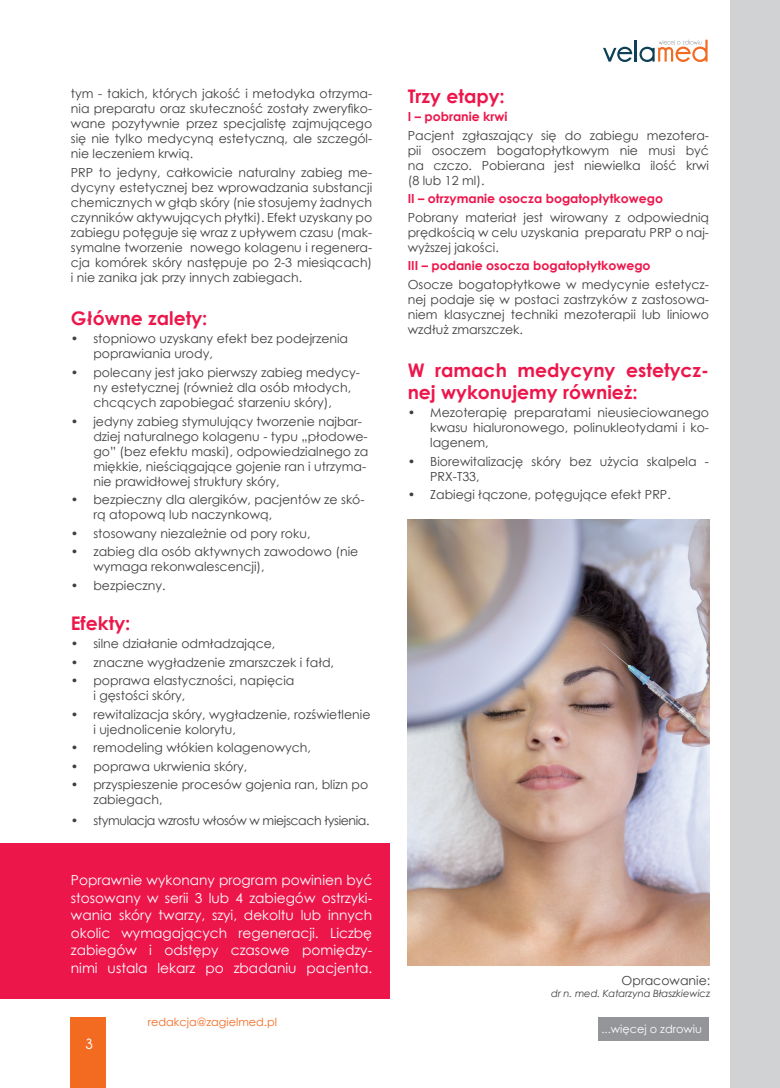
<style>
.page{position:relative;width:780px;height:1088px;background:#fff}
.page>*{position:absolute;margin:0;border:0;box-sizing:border-box;transform-origin:0 0}
.t1{font:700 18.75px/21.2px "Century Gothic";color:#ed164b}
.t2{font:700 15px "Champagne&Limousines";color:#fff}
.t3{font:13.75px/17.5px "Century Gothic";color:#fff;text-align:justify}
.t4{font:12.5px/15px "Century Gothic";color:#3e3e3f}
.t5{font:700 12.5px "Century Gothic";color:#ed164b}
.t6{font:12.5px "Century Gothic";letter-spacing:-.03em;color:#3e3e3f}
.t7{font:11.25px "Century Gothic";color:#f36a21}
.t8{font:11.25px "Century Gothic";color:#fff}
.t9{font:italic 10px "Century Gothic";letter-spacing:-.01em;color:#3e3e3f}
</style>
<div class="page">
<svg style="left:603px;top:47px;width:29px;height:15px"></svg>
<hr style="left:634px;top:40px;width:2px;height:22px;background:#0e4058">
<svg style="left:639px;top:40px;width:68px;height:22px"></svg>
<div style="left:70px;top:1017px;width:36px;height:71px;background:#f36a21"></div>
<div style="left:598px;top:1017px;width:111px;height:23px;background:#939598"></div>
<div style="left:730px;top:0;width:50px;height:1087px;background:#d1d2d4"></div>
<div style="left:0;top:843px;width:390px;height:156px;background:#ed164b"></div>
<img style="left:407px;top:519px;width:302px;height:446px">
<p class="t4" style="left:71px;top:86px;width:303px;text-align:justify">tym - takich, których jakość i metodyka otrzyma&shy;nia preparatu oraz skuteczność zostały zweryfiko&shy;wane pozytywnie przez specjalistę zajmującego się nie tylko medycyną estetyczną, ale szczegól&shy;nie leczeniem krwią.</p>
<p class="t4" style="left:71px;top:164px;width:303px;text-align:justify">PRP to jedyny, całkowicie naturalny zabieg me&shy;dycyny estetycznej bez wprowadzania substancji chemicznych w głąb skóry (nie stosujemy żadnych czynników aktywujących płytki). Efekt uzyskany po zabiegu potęguje się wraz z upływem czasu (mak&shy;symalne tworzenie nowego kolagenu i regenera&shy;cja komórek skóry następuje po 2-3 miesiącach) i nie zanika jak przy innych zabiegach.</p>
<h1 class="t1" style="left:71px;top:307px;width:138px">Główne zalety:</h1>
<p class="t4" style="left:93px;top:331px;width:256px;text-indent:-22px">• stopniowo uzyskany efekt bez podejrzenia poprawiania urody,</p>
<p class="t4" style="left:93px;top:365px;width:268px;text-indent:-22px">• polecany jest jako pierwszy zabieg medycy&shy;ny estetycznej (również dla osób młodych, chcących zapobiegać starzeniu skóry),</p>
<p class="t4" style="left:93px;top:413px;width:276px;text-indent:-22px">• jedyny zabieg stymulujący tworzenie najbar&shy;dziej naturalnego kolagenu - typu „płodowe&shy;go” (bez efektu maski), odpowiedzialnego za miękkie, nieściągające gojenie ran i utrzyma&shy;nie prawidłowej struktury skóry,</p>
<p class="t4" style="left:93px;top:492px;width:273px;text-indent:-22px">• bezpieczny dla alergików, pacjentów ze skó&shy;rą atopową lub naczynkową,</p>
<p class="t4" style="left:71px;top:525px;width:241px">• stosowany niezależnie od pory roku,</p>
<p class="t4" style="left:93px;top:544px;width:266px;text-indent:-22px">• zabieg dla osób aktywnych zawodowo (nie wymaga rekonwalescencji),</p>
<p class="t4" style="left:71px;top:577px;width:96px">• bezpieczny.</p>
<h1 class="t1" style="left:71px;top:611px;width:61px">Efekty:</h1>
<p class="t4" style="left:71px;top:636px;width:206px">• silne działanie odmładzające,</p>
<p class="t4" style="left:71px;top:654px;width:265px">• znaczne wygładzenie zmarszczek i fałd,</p>
<p class="t4" style="left:93px;top:673px;width:202px;text-indent:-22px">• poprawa elastyczności, napięcia i gęstości skóry,</p>
<p class="t4" style="left:93px;top:706px;width:278px;text-indent:-22px">• rewitalizacja skóry, wygładzenie, rozświetlenie i ujednolicenie kolorytu,</p>
<p class="t4" style="left:71px;top:740px;width:241px">• remodeling włókien kolagenowych,</p>
<p class="t4" style="left:71px;top:758px;width:178px">• poprawa ukrwienia skóry,</p>
<p class="t4" style="left:93px;top:777px;width:276px;text-indent:-22px">• przyspieszenie procesów gojenia ran, blizn po zabiegach,</p>
<p class="t6" style="left:71px;top:812px;width:300px">• stymulacja wzrostu włosów w miejscach łysienia.</p>
<p class="t3" style="left:71px;top:871px;width:303px">Poprawnie wykonany program powinien być stosowany w serii 3 lub 4 zabiegów ostrzyki&shy;wania skóry twarzy, szyi, dekoltu lub innych okolic wymagających regeneracji. Liczbę zabiegów i odstępy czasowe pomiędzy&shy;nimi ustala lekarz po zbadaniu pacjenta.</p>
<p class="t2" style="left:85px;top:1035px;width:10px">3</p>
<p class="t7" style="left:148px;top:1013px;width:131px">redakcja@zagielmed.pl</p>
<h1 class="t1" style="left:407px;top:84px;width:99px">Trzy etapy:</h1>
<p class="t5" style="left:407px;top:107px;width:101px">I – pobranie krwi</p>
<p class="t4" style="left:407px;top:128px;width:303px;text-align:justify">Pacjent zgłaszający się do zabiegu mezotera&shy;pii osoczem bogatopłytkowym nie musi być na czczo. Pobierana jest niewielka ilość krwi (8 lub 12 ml).</p>
<p class="t5" style="left:407px;top:189px;width:257px">II – otrzymanie osocza bogatopłytkowego</p>
<p class="t4" style="left:407px;top:210px;width:303px;text-align:justify">Pobrany materiał jest wirowany z odpowiednią prędkością w celu uzyskania preparatu PRP o naj&shy;wyższej jakości.</p>
<p class="t5" style="left:407px;top:256px;width:244px">III – podanie osocza bogatopłytkowego</p>
<p class="t4" style="left:407px;top:277px;width:303px;text-align:justify">Osocze bogatopłytkowe w medycynie estetycz&shy;nej podaje się w postaci zastrzyków z zastosowa&shy;niem klasycznej techniki mezoterapii lub liniowo wzdłuż zmarszczek.</p>
<h1 class="t1" style="left:407px;top:359px;width:303px">W ramach medycyny estetycz&shy;nej wykonujemy również:</h1>
<p class="t4" style="left:430px;top:405px;width:280px;text-align:justify;text-indent:-22px">• Mezoterapię preparatami nieusieciowanego kwasu hialuronowego, polinukleotydami i ko&shy;lagenem,</p>
<p class="t4" style="left:430px;top:453px;width:280px;text-indent:-22px">• Biorewitalizację skóry bez użycia skalpela -<br>PRX-T33,</p>
<p class="t4" style="left:407px;top:487px;width:264px">• Zabiegi łączone, potęgujące efekt PRP.</p>
<p class="t4" style="left:621px;top:973px;width:90px">Opracowanie:</p>
<p class="t9" style="left:551px;top:986px;width:160px">dr n. med. Katarzyna Błaszkiewicz</p>
<p class="t8" style="left:601px;top:1021px;width:102px">...więcej o zdrowiu</p>
</div>
